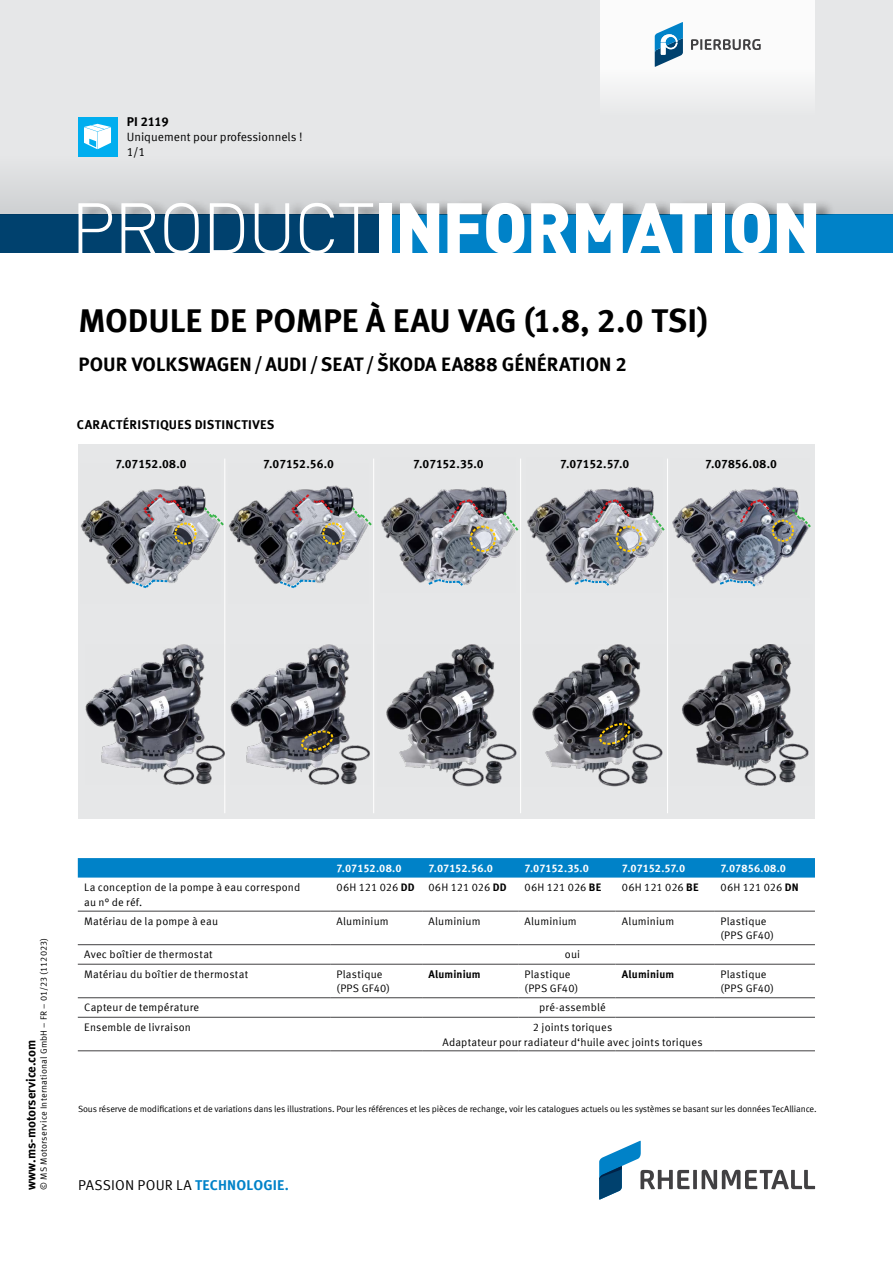
<style>
.page{position:relative;width:893px;height:1263px;background:#fff}
.page>*{position:absolute;margin:0;border:0;box-sizing:border-box;transform-origin:0 0}
.t1{font:900 70.5px "DIN Offc";letter-spacing:-.025em;color:#fff}
.t2{font:700 33px "Meta Offc Pro";letter-spacing:-.005em;color:#000}
.t3{font:700 19.5px "Meta Offc Pro";color:#000}
.t4{font:14.25px "Meta Offc Pro Norm";letter-spacing:.015em;color:#000}
.t5{font:700 12.75px "Meta Offc Pro";letter-spacing:.01em;color:#000}
.t6{font:700 12.75px "Meta Offc Pro";letter-spacing:.03em;color:#000}
.t7{font:700 12px "Meta Offc Pro";letter-spacing:-.01em;color:#000}
.t8{font:12px "Meta Offc Pro Norm";color:#000}
.t9{font:10.8px/14.7px "Meta Offc Pro Norm";letter-spacing:.015em;color:#000}
.t10{font:700 10.8px "Meta Offc Pro";letter-spacing:-.005em;color:#fff}
.t11{font:700 10.8px "Meta Offc Pro";letter-spacing:.01em;color:#000}
.t12{font:9px "Meta Offc Pro Norm";letter-spacing:-.015em;color:#000}
.t13{font:9px "Meta Offc Pro Norm";letter-spacing:.02em;color:#000}
.s1{font-weight:300}
.s2{font-family:"Meta Offc Pro";font-weight:700}
.s3{font-family:"Meta Offc Pro";font-weight:700;color:#0082c8}
</style>
<div class="page">
<div style="left:0;top:0;width:893px;height:224px;background:#e6e7e8"></div>
<div style="left:0;top:214px;width:893px;height:39px;background:#00416e"></div>
<div style="left:386px;top:214px;width:507px;height:39px;background:#0082c8"></div>
<div style="left:0;top:156px;width:893px;height:58px;background:#dcdedf"></div>
<div style="left:80px;top:198px;width:756px;height:16px;background:#000;opacity:.4"></div>
<div style="left:78px;top:117px;width:39px;height:39px;background:#00aeef"></div>
<svg style="left:84px;top:124px;width:27px;height:25px"></svg>
<div style="left:600px;top:0;width:215px;height:117px;background:linear-gradient(to bottom,#fff,#edeeef)"></div>
<svg style="left:691px;top:39px;width:70px;height:11px"></svg>
<svg style="left:655px;top:22px;width:28px;height:45px"></svg>
<svg style="left:599px;top:1141px;width:216px;height:58px"></svg>
<div style="left:78px;top:444px;width:737px;height:375px;background:#e6e7e8"></div>
<hr style="left:373px;top:459px;width:1px;height:354px;background:#fff">
<hr style="left:520px;top:459px;width:1px;height:354px;background:#fff">
<hr style="left:667px;top:459px;width:1px;height:354px;background:#fff">
<hr style="left:224px;top:459px;width:1px;height:354px;background:#fff">
<img style="left:80px;top:485px;width:129px;height:99px">
<img style="left:228px;top:485px;width:129px;height:99px">
<img style="left:381px;top:487px;width:126px;height:98px">
<img style="left:527px;top:487px;width:127px;height:98px">
<img style="left:672px;top:487px;width:128px;height:98px">
<svg style="left:426px;top:578px;width:39px;height:8px"></svg>
<svg style="left:572px;top:578px;width:39px;height:8px"></svg>
<svg style="left:718px;top:578px;width:40px;height:9px"></svg>
<svg style="left:130px;top:578px;width:39px;height:11px"></svg>
<svg style="left:278px;top:578px;width:39px;height:11px"></svg>
<svg style="left:447px;top:497px;width:72px;height:56px"></svg>
<svg style="left:593px;top:497px;width:72px;height:56px"></svg>
<svg style="left:738px;top:497px;width:73px;height:46px;background:#787981"></svg>
<svg style="left:141px;top:492px;width:83px;height:54px"></svg>
<svg style="left:289px;top:492px;width:83px;height:54px"></svg>
<img style="left:85px;top:645px;width:140px;height:140px">
<img style="left:231px;top:645px;width:139px;height:140px">
<img style="left:386px;top:645px;width:131px;height:142px">
<img style="left:532px;top:645px;width:131px;height:142px">
<img style="left:682px;top:645px;width:127px;height:141px">
<svg style="left:300px;top:730px;width:34px;height:21px"></svg>
<svg style="left:598px;top:723px;width:34px;height:22px"></svg>
<div style="left:78px;top:858px;width:737px;height:19px;background:#0082c8"></div>
<hr style="left:78px;top:911px;width:252px;height:1px;background:#414042">
<hr style="left:330px;top:911px;width:92px;height:1px;background:#414042">
<hr style="left:422px;top:911px;width:96px;height:1px;background:#414042">
<hr style="left:518px;top:911px;width:98px;height:1px;background:#414042">
<hr style="left:616px;top:911px;width:98px;height:1px;background:#414042">
<hr style="left:714px;top:911px;width:101px;height:1px;background:#414042">
<hr style="left:78px;top:1017px;width:252px;height:1px;background:#414042">
<hr style="left:78px;top:964px;width:252px;height:1px;background:#414042">
<hr style="left:78px;top:997px;width:252px;height:1px;background:#414042">
<hr style="left:78px;top:944px;width:252px;height:1px;background:#414042">
<hr style="left:78px;top:1050px;width:252px;height:1px;background:#414042">
<hr style="left:330px;top:997px;width:92px;height:1px;background:#414042">
<hr style="left:422px;top:997px;width:96px;height:1px;background:#414042">
<hr style="left:518px;top:997px;width:98px;height:1px;background:#414042">
<hr style="left:616px;top:997px;width:98px;height:1px;background:#414042">
<hr style="left:714px;top:997px;width:101px;height:1px;background:#414042">
<hr style="left:330px;top:1017px;width:92px;height:1px;background:#414042">
<hr style="left:422px;top:1017px;width:96px;height:1px;background:#414042">
<hr style="left:518px;top:1017px;width:98px;height:1px;background:#414042">
<hr style="left:616px;top:1017px;width:98px;height:1px;background:#414042">
<hr style="left:714px;top:1017px;width:101px;height:1px;background:#414042">
<hr style="left:330px;top:944px;width:92px;height:1px;background:#414042">
<hr style="left:422px;top:944px;width:96px;height:1px;background:#414042">
<hr style="left:518px;top:944px;width:98px;height:1px;background:#414042">
<hr style="left:616px;top:944px;width:98px;height:1px;background:#414042">
<hr style="left:714px;top:944px;width:101px;height:1px;background:#414042">
<hr style="left:330px;top:964px;width:92px;height:1px;background:#414042">
<hr style="left:422px;top:964px;width:96px;height:1px;background:#414042">
<hr style="left:518px;top:964px;width:98px;height:1px;background:#414042">
<hr style="left:616px;top:964px;width:98px;height:1px;background:#414042">
<hr style="left:714px;top:964px;width:101px;height:1px;background:#414042">
<hr style="left:330px;top:1050px;width:92px;height:1px;background:#414042">
<hr style="left:422px;top:1050px;width:96px;height:1px;background:#414042">
<hr style="left:518px;top:1050px;width:98px;height:1px;background:#414042">
<hr style="left:616px;top:1050px;width:98px;height:1px;background:#414042">
<hr style="left:714px;top:1050px;width:101px;height:1px;background:#414042">
<p class="t5" style="left:127px;top:111px;width:43px">PI 2119</p>
<p class="t8" style="left:127px;top:128px;width:177px">Uniquement pour professionnels !</p>
<p class="t8" style="left:127px;top:143px;width:20px">1/1</p>
<h1 class="t1" style="left:71px;top:181px;width:752px"><span class="s1">PRODUCT</span>INFORMATION</h1>
<h2 class="t2" style="left:78px;top:294px;width:631px">MODULE DE POMPE À EAU VAG (1.8, 2.0 TSI)</h2>
<h3 class="t3" style="left:78px;top:348px;width:550px">POUR VOLKSWAGEN/AUDI /SEAT/ŠKODA EA888 GÉNÉRATION 2</h3>
<p class="t6" style="left:77px;top:415px;width:199px">CARACTÉRISTIQUES DISTINCTIVES</p>
<p class="t7" style="left:115px;top:454px;width:73px">7.07152.08.0</p>
<p class="t7" style="left:263px;top:454px;width:72px">7.07152.56.0</p>
<p class="t7" style="left:413px;top:454px;width:72px">7.07152.35.0</p>
<p class="t7" style="left:560px;top:454px;width:71px">7.07152.57.0</p>
<p class="t7" style="left:705px;top:454px;width:73px">7.07856.08.0</p>
<p class="t13" style="left:37px;top:1189px;width:253px;rotate:-90deg">© MS Motorservice International GmbH – FR – 01/23 (112023)</p>
<p class="t5" style="left:21px;top:1189px;width:151px;rotate:-90deg">www.ms-motorservice.com</p>
<p class="t10" style="left:337px;top:859px;width:67px">7.07152.08.0</p>
<p class="t10" style="left:428px;top:859px;width:66px">7.07152.56.0</p>
<p class="t10" style="left:525px;top:859px;width:66px">7.07152.35.0</p>
<p class="t10" style="left:622px;top:859px;width:65px">7.07152.57.0</p>
<p class="t10" style="left:720px;top:859px;width:67px">7.07856.08.0</p>
<p class="t9" style="left:84px;top:879px;width:218px">La conception de la pompe à eau correspond au n° de réf.</p>
<p class="t9" style="left:337px;top:879px;width:80px">06H 121 026 <span class="s2">DD</span></p>
<p class="t9" style="left:428px;top:879px;width:80px">06H 121 026 <span class="s2">DD</span></p>
<p class="t9" style="left:525px;top:879px;width:78px">06H 121 026 <span class="s2">BE</span></p>
<p class="t9" style="left:622px;top:879px;width:78px">06H 121 026 <span class="s2">BE</span></p>
<p class="t9" style="left:720px;top:879px;width:80px">06H 121 026 <span class="s2">DN</span></p>
<p class="t9" style="left:84px;top:913px;width:135px">Matériau de la pompe à eau</p>
<p class="t9" style="left:337px;top:913px;width:54px">Aluminium</p>
<p class="t9" style="left:428px;top:913px;width:54px">Aluminium</p>
<p class="t9" style="left:525px;top:913px;width:54px">Aluminium</p>
<p class="t9" style="left:622px;top:913px;width:54px">Aluminium</p>
<p class="t9" style="left:720px;top:913px;width:55px">Plastique (PPS GF40)</p>
<p class="t9" style="left:84px;top:946px;width:130px">Avec boîtier de thermostat</p>
<p class="t9" style="left:565px;top:946px;width:17px">oui</p>
<p class="t9" style="left:84px;top:966px;width:165px">Matériau du boîtier de thermostat</p>
<p class="t9" style="left:337px;top:966px;width:55px">Plastique (PPS GF40)</p>
<p class="t11" style="left:428px;top:966px;width:54px">Aluminium</p>
<p class="t9" style="left:525px;top:966px;width:55px">Plastique (PPS GF40)</p>
<p class="t11" style="left:622px;top:966px;width:54px">Aluminium</p>
<p class="t9" style="left:720px;top:966px;width:55px">Plastique (PPS GF40)</p>
<p class="t9" style="left:84px;top:999px;width:117px">Capteur de température</p>
<p class="t9" style="left:539px;top:999px;width:68px">pré-assemblé</p>
<p class="t9" style="left:84px;top:1019px;width:108px">Ensemble de livraison</p>
<p class="t9" style="left:442px;top:1019px;width:262px;text-align:center">2 joints toriques<br>Adaptateur pour radiateur d‘huile avec joints toriques</p>
<p class="t12" style="left:78px;top:1102px;width:740px">Sous réserve de modifications et de variations dans les illustrations. Pour les références et les pièces de rechange, voir les catalogues actuels ou les systèmes se basant sur les données TecAlliance.</p>
<h3 class="t4" style="left:78px;top:1174px;width:213px">PASSION POUR LA <span class="s3">TECHNOLOGIE.</span></h3>
</div>
